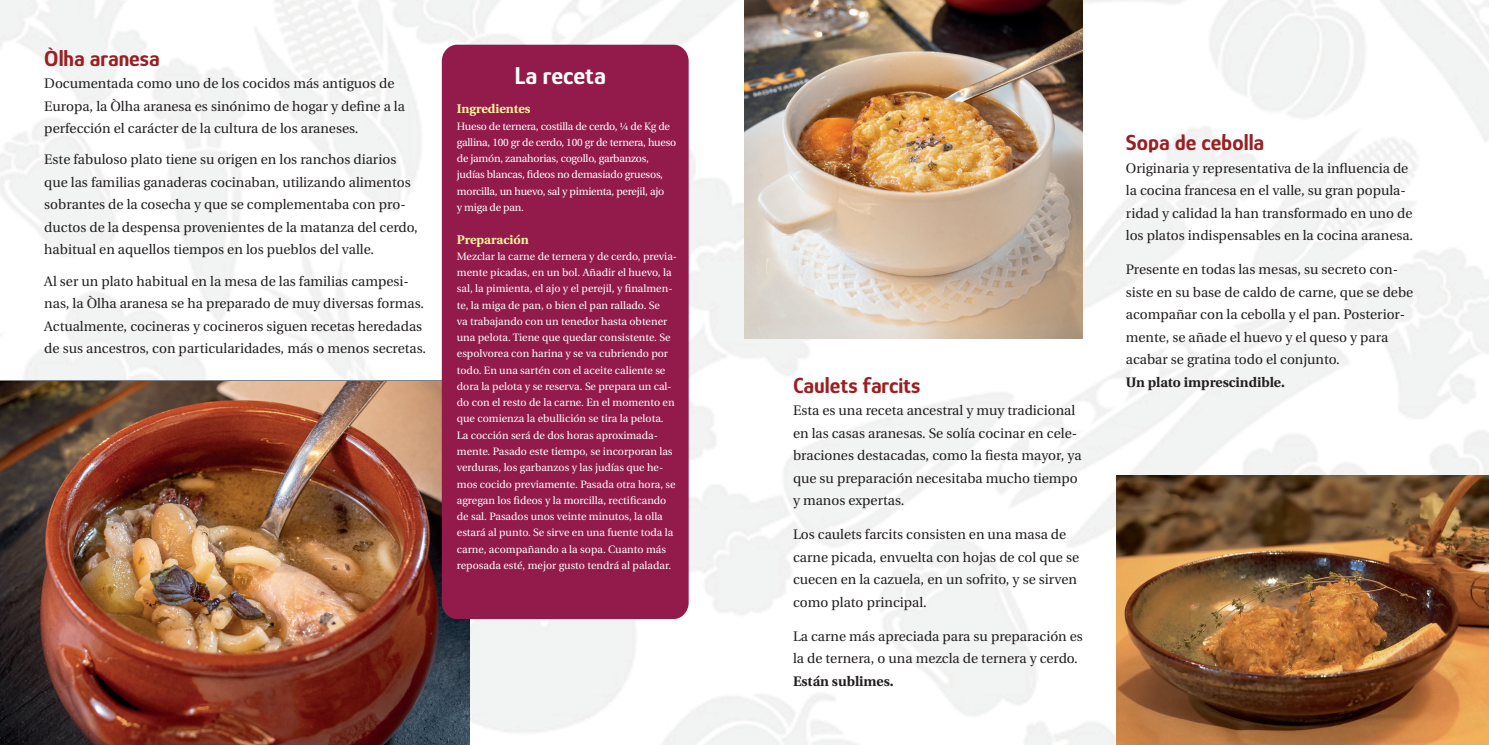
<style>
.page{position:relative;width:1489px;height:745px;background:#fff}
.page>*{position:absolute;margin:0;border:0;box-sizing:border-box;transform-origin:0 0}
.t1{font:700 25px "Glory";color:#fff}
.t2{font:700 22.5px "Glory";color:#9a1f22}
.t3{font:13.75px/22.5px "Utopia";color:#231f20}
.t4{font:700 13.75px "Utopia";color:#231f20}
.t5{font:700 12.5px "Utopia";color:#fff79a}
.t6{font:10.62px/16.2px "Utopia";color:#fff}
.t7{font:10.62px/16.2px "Utopia";letter-spacing:-.02em;color:#fff}
</style>
<div class="page">
<img style="left:0;top:0;width:1488px;height:744px">
<img style="left:0;top:381px;width:469px;height:363px">
<div style="left:442px;top:45px;width:246px;height:573px;background:#931b4b;border-radius:16px"></div>
<img style="left:744px;top:0;width:338px;height:338px">
<img style="left:1116px;top:475px;width:372px;height:269px">
<h2 class="t2" style="left:44px;top:43px;width:117px">Òlha aranesa</h2>
<p class="t3" style="left:44px;top:72px;width:362px">Documentada como uno de los cocidos más antiguos de<br>Europa, la Òlha aranesa es sinónimo de hogar y define a la perfección el carácter de la cultura de los araneses.</p>
<p class="t3" style="left:44px;top:149px;width:375px">Este fabuloso plato tiene su origen en los ranchos diarios que las familias ganaderas cocinaban, utilizando alimentos sobrantes de la cosecha y que se complementaba con pro&shy;ductos de la despensa provenientes de la matanza del cerdo, habitual en aquellos tiempos en los pueblos del valle.</p>
<p class="t3" style="left:44px;top:270px;width:383px">Al ser un plato habitual en la mesa de las familias campesi&shy;nas, la Òlha aranesa se ha preparado de muy diversas formas.<br>Actualmente, cocineras y cocineros siguen recetas heredadas de sus ancestros, con particularidades, más o menos secretas.</p>
<h1 class="t1" style="left:514px;top:59px;width:93px">La receta</h1>
<p class="t5" style="left:457px;top:102px;width:75px">Ingredientes</p>
<p class="t7" style="left:457px;top:118px;width:221px">Hueso de ternera, costilla de cerdo, ¼ de Kg de gallina, 100 gr de cerdo, 100 gr de ternera, hueso de jamón, zanahorias, cogollo, garbanzos, judías blancas, fideos no demasiado gruesos, morcilla, un huevo, sal y pimienta, perejil, ajo<br>y miga de pan.</p>
<p class="t5" style="left:457px;top:232px;width:73px">Preparación</p>
<p class="t6" style="left:457px;top:248px;width:222px">Mezclar la carne de ternera y de cerdo, previa&shy;mente picadas, en un bol. Añadir el huevo, la sal, la pimienta, el ajo y el perejil, y finalmen&shy;te, la miga de pan, o bien el pan rallado. Se<br>va trabajando con un tenedor hasta obtener una pelota. Tiene que quedar consistente. Se espolvorea con harina y se va cubriendo por todo. En una sartén con el aceite caliente se dora la pelota y se reserva. Se prepara un cal&shy;do con el resto de la carne. En el momento en que comienza la ebullición se tira la pelota.<br>La cocción será de dos horas aproximada&shy;mente. Pasado este tiempo, se incorporan las verduras, los garbanzos y las judías que he&shy;mos cocido previamente. Pasada otra hora, se agregan los fideos y la morcilla, rectificando de sal. Pasados unos veinte minutos, la olla estará al punto. Se sirve en una fuente toda la carne, acompañando a la sopa. Cuanto más reposada esté, mejor gusto tendrá al paladar.</p>
<h2 class="t2" style="left:793px;top:370px;width:129px">Caulets farcits</h2>
<p class="t3" style="left:793px;top:399px;width:290px">Esta es una receta ancestral y muy tradicional en las casas aranesas. Se solía cocinar en cele&shy;braciones destacadas, como la fiesta mayor, ya que su preparación necesitaba mucho tiempo y manos expertas.</p>
<p class="t3" style="left:793px;top:523px;width:287px">Los caulets farcits consisten en una masa de carne picada, envuelta con hojas de col que se cuecen en la cazuela, en un sofrito, y se sirven como plato principal.</p>
<p class="t3" style="left:793px;top:624px;width:291px">La carne más apreciada para su preparación es la de ternera, o una mezcla de ternera y cerdo.</p>
<p class="t4" style="left:793px;top:672px;width:102px">Están sublimes.</p>
<h2 class="t2" style="left:1125px;top:128px;width:140px">Sopa de cebolla</h2>
<p class="t3" style="left:1125px;top:157px;width:289px">Originaria y representativa de la influencia de la cocina francesa en el valle, su gran popula&shy;ridad y calidad la han transformado en uno de los platos indispensables en la cocina aranesa.</p>
<p class="t3" style="left:1125px;top:258px;width:289px">Presente en todas las mesas, su secreto con&shy;siste en su base de caldo de carne, que se debe acompañar con la cebolla y el pan. Posterior&shy;mente, se añade el huevo y el queso y para acabar se gratina todo el conjunto.</p>
<p class="t4" style="left:1125px;top:374px;width:160px">Un plato imprescindible.</p>
</div>
